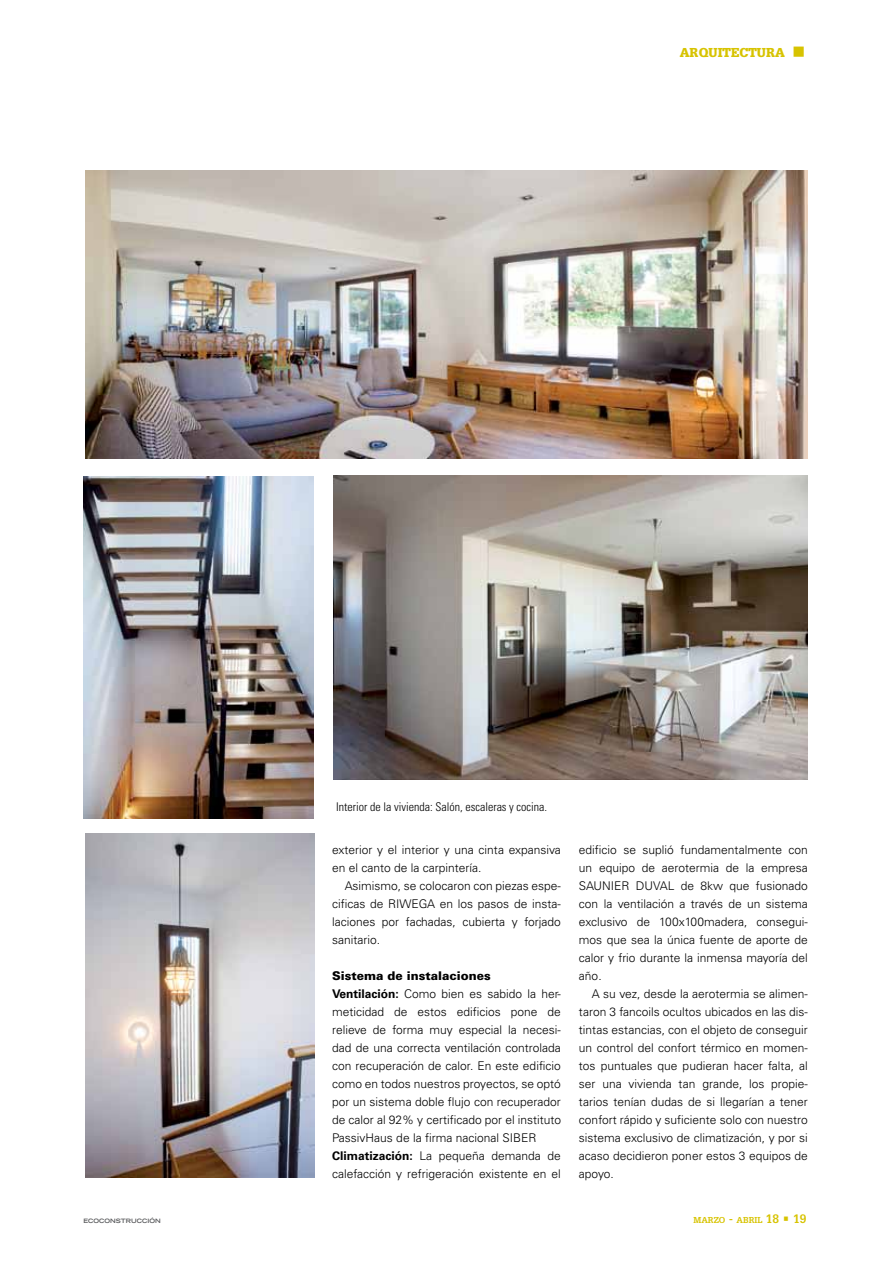
<style>
.page{position:relative;width:893px;height:1263px;background:#fff}
.page>*{position:absolute;margin:0;border:0;box-sizing:border-box;transform-origin:0 0}
.t1{font:900 12.6px "Glypha";color:#d7c300}
.t2{font:300 12px/18px "Univers";color:#000;text-align:justify}
.t3{font:300 condensed 12px "Univers";color:#000}
.t4{font:700 8.4px "Glypha";color:#d7c300}
.t5{font:700 expanded 6px "Trade Gothic LT";color:#58595b}
.s1{font-weight:900}
.s2{font-weight:700}
.s3{font-size:12px}
</style>
<div class="page">
<img style="left:85px;top:170px;width:723px;height:288px">
<img style="left:84px;top:477px;width:229px;height:342px">
<img style="left:85px;top:833px;width:230px;height:345px">
<img style="left:333px;top:476px;width:475px;height:304px">
<p class="t1" style="left:680px;top:45px;width:107px">ARQUITECTURA</p>
<p class="t3" style="left:336px;top:799px;width:213px">I nterior de la vivienda: Salón, escaleras y cocina.</p>
<p class="t2" style="left:332px;top:841px;width:230px">exterior y el interior y una cinta expansiva en el canto de la carpintería.</p>
<p class="t2" style="left:332px;top:877px;width:230px;text-indent:13px">Asimismo, se colocaron con piezas espe&shy;cificas de RIWEGA en los pasos de insta&shy;laciones por fachadas, cubierta y forjado sanitario.</p>
<p class="t2" style="left:332px;top:967px;width:230px;text-align:left"><span class="s1">Sistema de instalaciones<br></span><span class="s2">Ventilación:</span> Como bien es sabido la her&shy;meticidad de estos edificios pone de relieve de forma muy especial la necesi&shy;dad de una correcta ventilación controlada con recuperación de calor. En este edificio como en todos nuestros proyectos, se optó por un sistema doble flujo con recuperador de calor al 92% y certificado por el instituto PassivHaus de la firma nacional SIBER <span class="s2">Climatización:</span> La pequeña demanda de calefacción y refrigeración existente en el</p>
<p class="t2" style="left:579px;top:841px;width:230px">edificio se suplió fundamentalmente con un equipo de aerotermia de la empresa SAUNIER</p>
<p class="t2" style="left:579px;top:877px;width:230px;text-indent:81px">AL de 8kw que fusionado con la ventilación a través de un sistema exclusivo de 100x100madera, consegui&shy;mos que sea la única fuente de aporte de calor y frio durante la inmensa mayoría del año.</p>
<p class="t2" style="left:579px;top:985px;width:230px;text-indent:13px">A su vez, desde la aerotermia se alimen&shy;taron 3 fancoils ocultos ubicados en las dis&shy;tintas estancias, con el objeto de conseguir un control del confort térmico en momen&shy;tos puntuales que pudieran hacer falta, al ser una vivienda tan grande, los propie&shy;tarios tenían dudas de si llegarían a tener confort rápido y suficiente solo con nuestro sistema exclusivo de climatización, y por si acaso decidieron poner estos 3 equipos de apoyo.</p>
<p class="t2" style="left:636px;top:877px;width:9px">DUV</p>
<p class="t5" style="left:84px;top:1217px;width:79px">ECOCONSTRUCCIÓN</p>
<p class="t4" style="left:693px;top:1215px;width:115px">MARZO <span class="s3">-</span> ABRIL <span class="s3">18 • 19</span></p>
</div>
